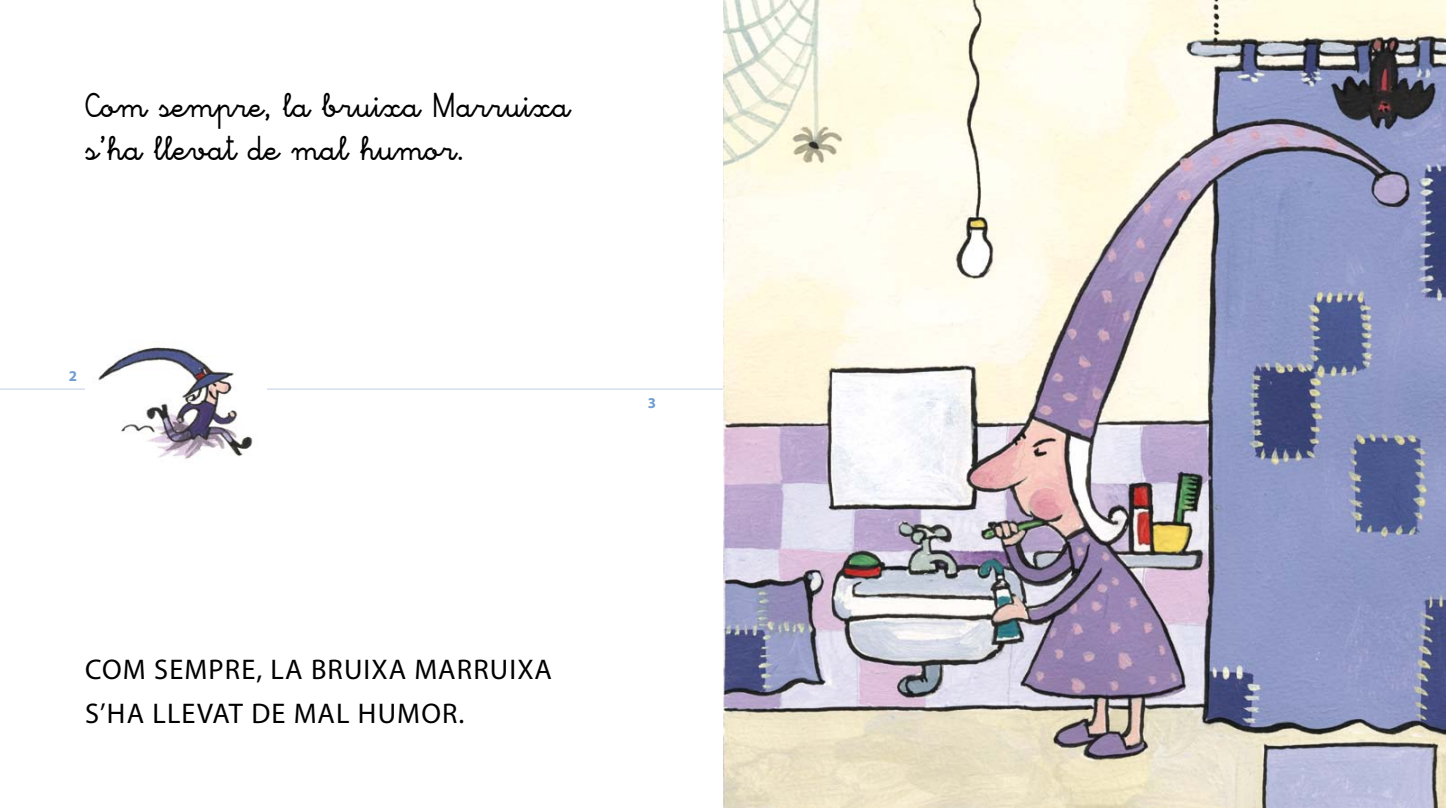
<style>
.page{position:relative;width:1446px;height:808px;background:#fff}
.page>*{position:absolute;margin:0;border:0;box-sizing:border-box;transform-origin:0 0}
.t1{font:36px/43.2px "Capicua BD";color:#000}
.t2{font:28.5px/43.5px "Myriad Pro";letter-spacing:.04em;color:#000}
.t3{font:700 15px "Myriad Pro";color:#6f9ed0}
</style>
<div class="page">
<hr style="left:0;top:389px;width:723px;height:1px;background:#bccee8">
<img style="left:86px;top:347px;width:180px;height:112px">
<img style="left:723px;top:0;width:723px;height:808px">
<p class="t1" style="left:85px;top:85px;width:486px">Com sempre, la bruixa Marruixa s’ha llevat de mal humor.</p>
<p class="t3" style="left:69px;top:366px;width:10px">2</p>
<p class="t3" style="left:648px;top:393px;width:10px">3</p>
<p class="t2" style="left:85px;top:648px;width:468px">COM SEMPRE, LA BRUIXA MARRUIXA<br>S’HA LLEVAT DE MAL HUMOR.</p>
</div>
